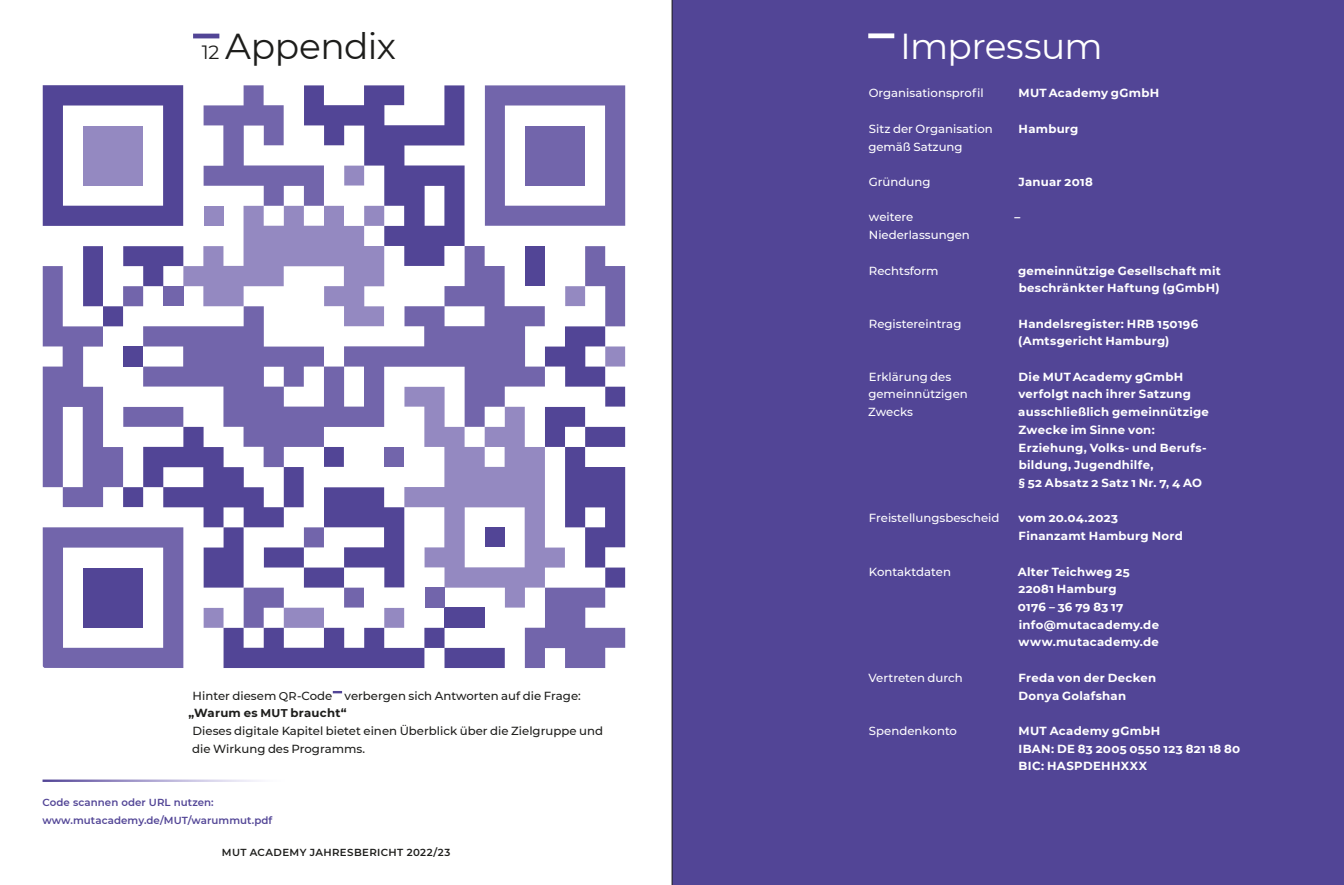
<style>
.page{position:relative;width:1344px;height:885px;background:#fff}
.page>*{position:absolute;margin:0;border:0;box-sizing:border-box;transform-origin:0 0}
.t1{font:36px "Montserrat";letter-spacing:-.015em;color:#1d1d1b}
.t2{font:36px "Montserrat";letter-spacing:-.02em;color:#fff}
.t3{font:700 11.7px/17.7px "Montserrat";letter-spacing:.025em;color:#fff}
.t4{font:500 11.7px/17.7px "Montserrat";color:#fff}
.t5{font:500 11.7px "Montserrat";color:#1d1d1b}
.t6{font:700 11.7px "Montserrat";letter-spacing:.02em;color:#1d1d1b}
.t7{font:600 10.2px/17.7px "Montserrat";letter-spacing:.01em;color:#524596}
.t8{font:600 10.2px "Montserrat";letter-spacing:.04em;color:#1d1d1b}
.s1{font-size:19.2px}
.s2{font-size:11.25px}
</style>
<div class="page">
<svg style="left:333px;top:691px;width:9px;height:2px"></svg>
<hr style="left:193px;top:34px;width:26px;height:4px;background:#524596">
<svg style="left:43px;top:85px;width:582px;height:583px"></svg>
<div style="left:485px;top:527px;width:19px;height:20px;background:#524596"></div>
<div style="left:525px;top:125px;width:60px;height:60px;background:#7265ab"></div>
<div style="left:672px;top:0;width:672px;height:884px;background:#524596"></div>
<div style="left:868px;top:33px;width:26px;height:5px;background:#fff"></div>
<h1 class="t1" style="left:202px;top:21px;width:196px"><span class="s1">12</span> Appendix</h1>
<h1 class="t2" style="left:900px;top:21px;width:204px">Impressum</h1>
<p class="t4" style="left:868px;top:84px;width:116px">Organisationsprofil</p>
<p class="t4" style="left:868px;top:119px;width:126px">Sitz der Organisation gemäß Satzung</p>
<p class="t4" style="left:868px;top:172px;width:63px">Gründung</p>
<p class="t4" style="left:869px;top:208px;width:103px">weitere<br>Niederlassungen</p>
<p class="t4" style="left:869px;top:261px;width:71px">Rechtsform</p>
<p class="t3" style="left:1018px;top:84px;width:142px">MUT Academy gGmbH</p>
<p class="t3" style="left:1018px;top:119px;width:61px">Hamburg</p>
<p class="t3" style="left:1018px;top:172px;width:76px">Januar 2018</p>
<p class="t3" style="left:1014px;top:208px;width:7px">–</p>
<p class="t3" style="left:1018px;top:261px;width:204px">gemeinnützige Gesellschaft mit beschränkter Haftung (gGmbH)</p>
<p class="t3" style="left:1018px;top:314px;width:181px">Handelsregister: HRB 150196 (Amtsgericht Hamburg)</p>
<p class="t3" style="left:1018px;top:367px;width:192px">Die MUT Academy gGmbH verfolgt nach ihrer Satzung ausschließlich gemeinnützige<br>Zwecke im Sinne von:<br>Erziehung, Volks- und Berufs&shy;bildung, Jugendhilfe,<br>§ 52 Absatz 2 Satz 1 Nr. 7, 4 AO</p>
<p class="t3" style="left:1018px;top:509px;width:166px">vom 20.04.2023<br>Finanzamt Hamburg Nord</p>
<p class="t3" style="left:1017px;top:562px;width:143px">Alter Teichweg 25<br>22081 Hamburg<br>0176 – 36 79 83 17 info@mutacademy.de www.mutacademy.de</p>
<p class="t3" style="left:1018px;top:668px;width:139px">Freda von der Decken<br>Donya Golafshan</p>
<p class="t3" style="left:1018px;top:721px;width:223px">MUT Academy gGmbH<br>IBAN: DE 83 2005 0550 123 821 18 80<br>BIC: HASPDEHHXXX</p>
<p class="t4" style="left:869px;top:314px;width:94px">Registereintrag</p>
<p class="t4" style="left:868px;top:367px;width:101px">Erklärung des gemeinnützigen<br>Zwecks</p>
<p class="t4" style="left:869px;top:509px;width:132px">Freistellungsbescheid</p>
<p class="t4" style="left:869px;top:562px;width:84px">Kontaktdaten</p>
<p class="t4" style="left:868px;top:668px;width:96px">Vertreten durch</p>
<p class="t5" style="left:193px;top:687px;width:390px">Hinter diesem <span class="s2">QR</span>-Code verbergen sich Antworten auf die Frage:</p>
<p class="t6" style="left:188px;top:704px;width:160px">„Warum es <span class="s2">MUT</span> braucht“</p>
<p class="t5" style="left:193px;top:722px;width:412px">Dieses digitale Kapitel bietet einen Überblick über die Zielgruppe und</p>
<p class="t5" style="left:192px;top:740px;width:174px">die Wirkung des Programms.</p>
<p class="t4" style="left:869px;top:721px;width:90px">Spendenkonto</p>
<p class="t7" style="left:43px;top:792px;width:231px">Code scannen oder URL nutzen: www.mutacademy.de/MUT/warummut.pdf</p>
<p class="t8" style="left:222px;top:844px;width:230px">MUT ACADEMY JAHRESBERICHT 2022/23</p>
</div>
